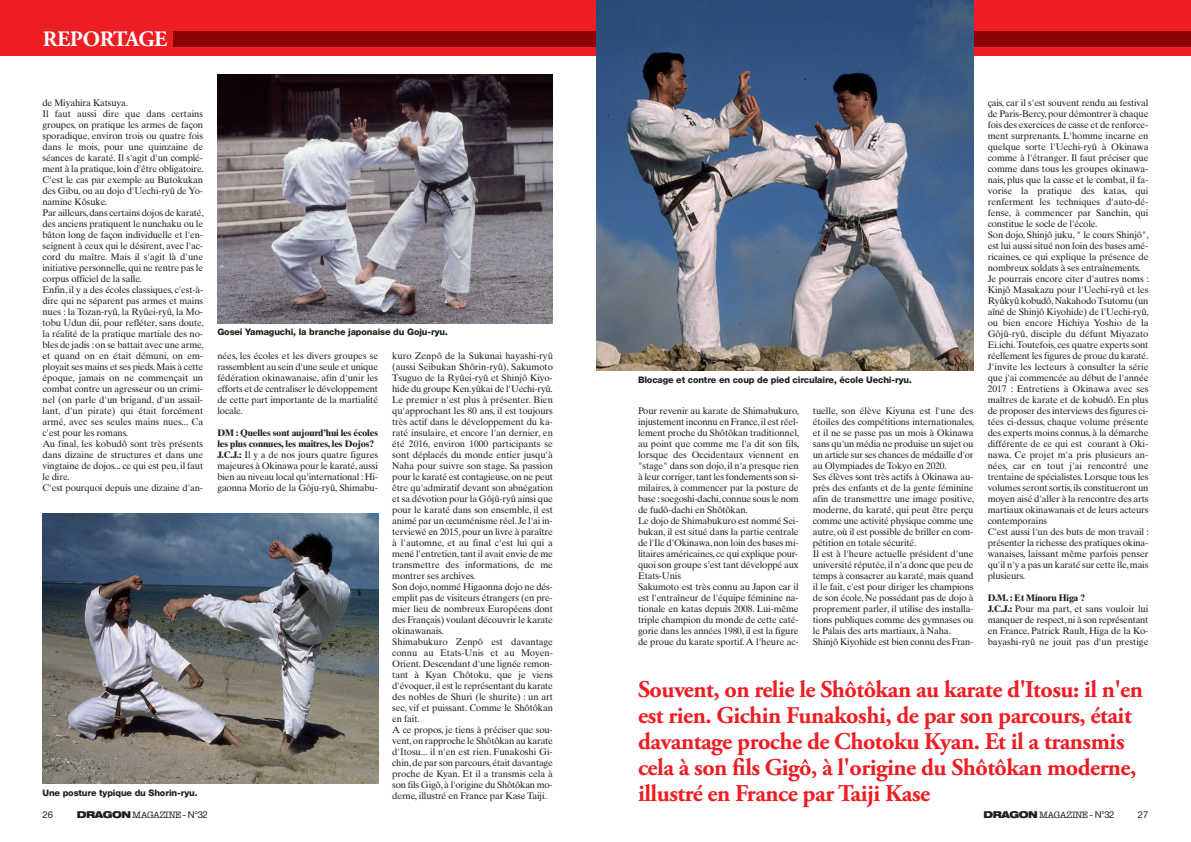
<style>
.page{position:relative;width:1191px;height:842px;background:#fff}
.page>*{position:absolute;margin:0;border:0;box-sizing:border-box;transform-origin:0 0}
.t1{font:700 24px/26px "Adobe Garamond Pro";letter-spacing:-.02em;color:#ee1d23}
.t2{font:700 22px "Adobe Garamond Pro";letter-spacing:-.01em;color:#fff}
.t3{font:9.5px/11px "Times Ten";letter-spacing:-.015em;color:#231f20}
.t4{font:9.5px "American Typewriter";letter-spacing:-.05em;color:#231f20}
.t5{font:9.5px "Helvetica Neue LT Std";color:#231f20}
.t6{font:800 9px "Helvetica Neue LT Std";letter-spacing:-.01em;color:#231f20}
.s1{font-weight:700}
.s2{font-family:"Helvetica Neue LT Std";font-weight:900;font-stretch:expanded}
.s3{font-family:"Helvetica Neue LT Std"}
</style>
<div class="page">
<div style="left:0;top:0;width:1191px;height:56px;background:#ee1d23"></div>
<div style="left:173px;top:31px;width:1018px;height:15px;background:#8b0202"></div>
<img style="left:596px;top:0;width:377px;height:371px">
<img style="left:217px;top:74px;width:336px;height:249px">
<img style="left:43px;top:514px;width:335px;height:270px">
<h2 class="t2" style="left:43px;top:31px;width:126px">REPORTAGE</h2>
<p class="t3" style="left:43px;top:99px;width:163px">de Miyahira Katsuya.<br>Il faut aussi dire que dans certains groupes, on pratique les armes de façon sporadique, environ trois ou quatre fois dans le mois, pour une quinzaine de séances de karaté. Il s'agit d'un complé&shy;ment à la pratique,loin d'être obligatoire.<br>C'est le cas par exemple au Butokukan des Gibu, ou au dojo d'Uechi-ryû de Yo&shy;namine Kôsuke.<br>Par ailleurs,dans certains dojos de karaté, des anciens pratiquent le nunchaku ou le bâton long de façon individuelle et l'en&shy;seignent à ceux qui le désirent, avec l'ac&shy;cord du maître. Mais il s'agit là d'une initiative personnelle,qui ne rentre pas le corpus officiel de la salle.<br>Enfin, il y a des écoles classiques, c'est-à&shy;dire qui ne séparent pas armes et mains nues : la Tozan-ryû, la Ryûei-ryû, la Mo&shy;tobu Udun dii, pour refléter, sans doute, la réalité de la pratique martiale des no&shy;bles de jadis :on se battait avec une arme, et quand on en était démuni, on em&shy;ployait ses mains et ses pieds.Mais à cette époque, jamais on ne commençait un combat contre un agresseur ou un crimi&shy;nel (on parle d'un brigand, d'un assail&shy;lant, d'un pirate) qui était forcément armé, avec ses seules mains nues... Ca c'est pour les romans.<br>Au final, les kobudô sont très présents dans dizaine de structures et dans une vingtaine de dojos... ce qui est peu, il faut le dire.<br>C'est pourquoi depuis une dizaine d'an-</p>
<p class="t6" style="left:43px;top:790px;width:157px">Une posture typique du Shorin-ryu.</p>
<p class="t6" style="left:217px;top:329px;width:232px">Gosei Yamaguchi, la branche japonaise du Goju-ryu.</p>
<p class="t3" style="left:217px;top:352px;width:162px;text-align:justify">nées, les écoles et les divers groupes se rassemblent au sein d'une seule et unique fédération okinawanaise, afin d'unir les efforts et de centraliser le développement de cette part importante de la martialité locale.</p>
<p class="t3" style="left:217px;top:429px;width:162px"><span class="s1">DM : Quelles sont aujourd’hui les écoles les plus connues, les maîtres, les Dojos?<br>J.C.J.:</span> Il y a de nos jours quatre figures majeures à Okinawa pour le karaté, aussi bien au niveau local qu'international :Hi&shy;gaonna Morio de la Gôju-ryû, Shimabu-</p>
<p class="t3" style="left:392px;top:352px;width:162px">kuro Zenpô de la Sukunai hayashi-ryû (aussi Seibukan Shôrin-ryû), Sakumoto Tsuguo de la Ryûei-ryû et Shinjô Kiyo&shy;hide du groupe Ken.yûkai de l'Uechi-ryû.<br>Le premier n'est plus à présenter. Bien qu'approchant les 80 ans, il est toujours très actif dans le développement du ka&shy;raté insulaire, et encore l'an dernier, en été 2016, environ 1000 participants se sont déplacés du monde entier jusqu'à Naha pour suivre son stage. Sa passion pour le karaté est contagieuse,on ne peut être qu'admiratif devant son abnégation et sa dévotion pour la Gôjû-ryû ainsi que pour le karaté dans son ensemble, il est animé par un œcuménisme réel. Je l'ai in&shy;terviewé en 2015,pour un livre à paraître à l'automne, et au final c'est lui qui a mené l'entretien,tant il avait envie de me transmettre des informations, de me montrer ses archives.<br>Son dojo, nommé Higaonna dojo ne dés&shy;emplit pas de visiteurs étrangers (en pre&shy;mier lieu de nombreux Européens dont des Français) voulant découvrir le karate okinawanais.<br>Shimabukuro Zenpô est davantage connu au Etats-Unis et au Moyen-Orient. Descendant d'une lignée remon&shy;tant à Kyan Chôtoku, que je viens d'évoquer,il est le représentant du karate des nobles de Shuri (le shurite) : un art sec, vif et puissant. Comme le Shôtôkan en fait.<br>A ce propos, je tiens à préciser que sou&shy;vent,on rapproche le Shôtôkan au karate d'Itosu... il n'en est rien. Funakoshi Gi&shy;chin,de par son parcours, était davantage proche de Kyan. Et il a transmis cela à son fils Gigô,à l'origine du Shôtôkan mo&shy;derne, illustré en France par Kase Taiji.</p>
<p class="t6" style="left:638px;top:377px;width:275px">Blocage et contre en coup de pied circulaire, école Uechi-ryu.</p>
<p class="t3" style="left:638px;top:407px;width:163px">Pour revenir au karate de Shimabukuro, injustement inconnu en France,il est réel&shy;lement proche du Shôtôkan traditionnel, au point que comme me l'a dit son fils, lorsque des Occidentaux viennent en "stage" dans son dojo, il n'a presque rien à leur corriger,tant les fondements son si&shy;milaires, à commencer par la posture de base :soegoshi-dachi, connue sous le nom de fudô-dachi en Shôtôkan.<br>Le dojo de Shimabukuro est nommé Sei&shy;bukan, il est situé dans la partie centrale de l'Ile d'Okinawa,non loin des bases mi&shy;litaires américaines, ce qui explique pour&shy;quoi son groupe s'est tant développé aux Etats-Unis<br>Sakumoto est très connu au Japon car il est l'entraîneur de l'équipe féminine na&shy;tionale en katas depuis 2008. Lui-même triple champion du monde de cette caté&shy;gorie dans les années 1980, il est la figure de proue du karate sportif.A l'heure ac-</p>
<p class="t3" style="left:813px;top:407px;width:163px">tuelle, son élève Kiyuna est l'une des étoiles des compétitions internationales, et il ne se passe pas un mois à Okinawa sans qu'un média ne produise un sujet ou un article sur ses chances de médaille d'or au Olympiades de Tokyo en 2020.<br>Ses élèves sont très actifs à Okinawa au&shy;près des enfants et de la gente féminine afin de transmettre une image positive, moderne, du karaté, qui peut être perçu comme une activité physique comme une autre,où il est possible de briller en com&shy;pétition en totale sécurité.<br>Il est à l'heure actuelle président d'une université réputée,il n'a donc que peu de temps à consacrer au karaté, mais quand il le fait, c'est pour diriger les champions de son école. Ne possédant pas de dojo à proprement parler, il utilise des installa&shy;tions publiques comme des gymnases ou le Palais des arts martiaux, à Naha.<br>Shinjô Kiyohide est bien connu des Fran-</p>
<p class="t3" style="left:987px;top:99px;width:163px">çais, car il s'est souvent rendu au festival de Paris-Bercy,pour démontrer à chaque fois des exercices de casse et de renforce&shy;ment surprenants. L'homme incarne en quelque sorte l'Uechi-ryû à Okinawa comme à l'étranger. Il faut préciser que comme dans tous les groupes okinawa&shy;nais, plus que la casse et le combat, il fa&shy;vorise la pratique des katas, qui renferment les techniques d'auto-dé&shy;fense, à commencer par Sanchin, qui constitue le socle de l'école.<br>Son dojo, Shinjô juku, " le cours Shinjô", est lui aussi situé non loin des bases amé&shy;ricaines, ce qui explique la présence de nombreux soldats à ses entraînements.<br>Je pourrais encore citer d'autres noms :<br>Kinjô Masakazu pour l'Uechi-ryû et les Ryûkyû kobudô,NakahodoTsutomu (un aîné de Shinjô Kiyohide) de l'Uechi-ryû, ou bien encore Hichiya Yoshio de la Gôjû-ryû, disciple du défunt Miyazato Ei.ichi.Toutefois, ces quatre experts sont réellement les figures de proue du karaté.<br>J'invite les lecteurs à consulter la série que j'ai commencée au début de l'année 2017 : Entretiens à Okinawa avec ses maîtres de karate et de kobudô. En plus de proposer des interviews des figures ci&shy;tées ci-dessus, chaque volume présente des experts moins connus, à la démarche différente de ce qui est courant à Oki&shy;nawa. Ce projet m'a pris plusieurs an&shy;nées, car en tout j'ai rencontré une trentaine de spécialistes.Lorsque tous les volumes seront sortis,ils constitueront un moyen aisé d'aller à la rencontre des arts martiaux okinawanais et de leurs acteurs contemporains<br>C'est aussi l'un des buts de mon travail : présenter la richesse des pratiques okina&shy;wanaises, laissant même parfois penser qu'il n'y a pas un karaté sur cette île,mais plusieurs.</p>
<p class="t3" style="left:987px;top:594px;width:162px"><span class="s1">D.M. : Et Minoru Higa ?<br>J.C.J.:</span> Pour ma part, et sans vouloir lui manquer de respect,ni à son représentant en France, Patrick Rault, Higa de la Ko&shy;bayashi-ryû ne jouit pas d'un prestige</p>
<p class="t1" style="left:638px;top:678px;width:506px">Souvent, on relie le Shôtôkan au karate d'Itosu: il n'en est rien. Gichin Funakoshi, de par son parcours, était davantage proche de Chotoku Kyan. Et il a transmis cela à son fils Gigô, à l'origine du Shôtôkan moderne, illustré en France par Taiji Kase</p>
<p class="t5" style="left:43px;top:812px;width:12px">26</p>
<p class="t4" style="left:77px;top:810px;width:132px"><span class="s2">DRAGON</span> MAGAZINE <span class="s3">- N°32</span></p>
<p class="t4" style="left:983px;top:810px;width:132px"><span class="s2">DRAGON</span> MAGAZINE <span class="s3">- N°32</span></p>
<p class="t5" style="left:1137px;top:812px;width:12px">27</p>
</div>
